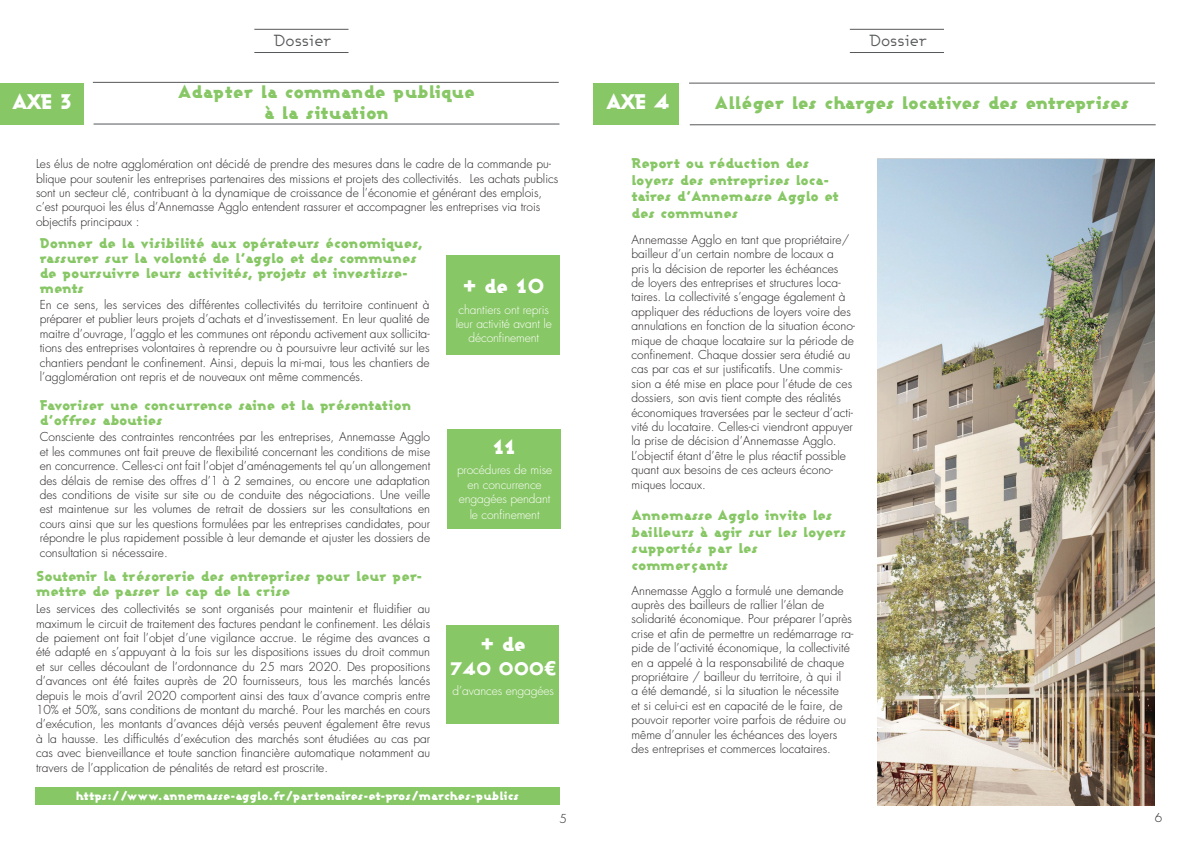
<style>
.page{position:relative;width:1191px;height:842px;background:#fff}
.page>*{position:absolute;margin:0;border:0;box-sizing:border-box;transform-origin:0 0}
.t1{font:900 21px "Ashby";letter-spacing:-.11em;color:#fff}
.t2{font:900 20px "Ashby";letter-spacing:-.02em;color:#fff}
.t3{font:900 18px/21px "Ashby";letter-spacing:-.015em;color:#87c765;text-align:center}
.t4{font:900 18px "Ashby";letter-spacing:-.01em;color:#fff}
.t5{font:16px "Ashby";color:#57585a}
.t6{font:900 14px/16.8px "Ashby";letter-spacing:-.02em;color:#87c765}
.t7{font:300 12px/14.4px "Futura Std";color:#231f20}
.t8{font:300 12px/14.4px "Futura Std";letter-spacing:-.01em;color:#fff;text-align:center}
.t9{font:900 12px "Ashby";letter-spacing:-.02em;color:#fff}
.s1{font-family:"Futura Std";font-weight:700}
</style>
<div class="page">
<div style="left:0;top:83px;width:83px;height:42px;background:#87c765"></div>
<hr style="left:254px;top:29px;width:94px;height:1px;background:#57585a">
<hr style="left:254px;top:52px;width:94px;height:1px;background:#57585a">
<div style="left:35px;top:788px;width:524px;height:17px;background:#87c765"></div>
<div style="left:446px;top:255px;width:113px;height:100px;background:#87c765"></div>
<div style="left:447px;top:429px;width:113px;height:100px;background:#87c765"></div>
<div style="left:446px;top:625px;width:112px;height:98px;background:#87c765"></div>
<hr style="left:93px;top:82px;width:466px;height:1px;background:#57585a">
<hr style="left:94px;top:124px;width:465px;height:1px;background:#57585a">
<img style="left:877px;top:159px;width:278px;height:647px">
<div style="left:594px;top:83px;width:85px;height:42px;background:#87c765"></div>
<hr style="left:850px;top:29px;width:94px;height:1px;background:#57585a">
<hr style="left:850px;top:52px;width:94px;height:1px;background:#57585a">
<hr style="left:689px;top:83px;width:466px;height:1px;background:#57585a">
<hr style="left:690px;top:125px;width:465px;height:1px;background:#57585a">
<h1 class="t1" style="left:12px;top:88px;width:62px">AXE 3</h1>
<h3 class="t5" style="left:273px;top:30px;width:60px">Dossier</h3>
<h3 class="t3" style="left:178px;top:81px;width:299px">Adapter la commande publique à la situation</h3>
<p class="t7" style="left:36px;top:157px;width:524px">Les élus de notre agglomération ont décidé de prendre des mesures dans le cadre de la commande pu&shy;blique pour soutenir les entreprises partenaires des missions et projets des collectivités. Les achats publics sont un secteur clé, contribuant à la dynamique de croissance de l’économie et générant des emplois, c’est pourquoi les élus d’Annemasse Agglo entendent rassurer et accompagner les entreprises via trois objectifs principaux :</p>
<p class="t6" style="left:40px;top:235px;width:385px;line-height:15px">Donner de la visibilité aux opérateurs économiques, rassurer sur la volonté de l’agglo et des communes de poursuivre leurs activités, projets et investisse&shy;ments</p>
<p class="t7" style="left:40px;top:298px;width:391px;text-align:justify">En ce sens, les services des différentes collectivités du territoire continuent à préparer et publier leurs projets d’achats et d’investissement. En leur qualité de maitre d’ouvrage, l’agglo et les communes ont répondu activement aux sollicita&shy;tions des entreprises volontaires à reprendre ou à poursuivre leur activité sur les chantiers pendant le confinement. Ainsi, depuis la mi-mai, tous les chantiers de l’agglomération ont repris et de nouveaux ont même commencés.</p>
<p class="t6" style="left:40px;top:398px;width:373px;line-height:15px">Favoriser une concurrence saine et la présentation d’offres abouties</p>
<p class="t7" style="left:40px;top:430px;width:392px;text-align:justify">Consciente des contraintes rencontrées par les entreprises, Annemasse Agglo et les communes ont fait preuve de flexibilité concernant les conditions de mise en concurrence. Celles-ci ont fait l’objet d’aménagements tel qu’un allongement des délais de remise des offres d’1 à 2 semaines, ou encore une adaptation des conditions de visite sur site ou de conduite des négociations. Une veille est maintenue sur les volumes de retrait de dossiers sur les consultations en cours ainsi que sur les questions formulées par les entreprises candidates, pour répondre le plus rapidement possible à leur demande et ajuster les dossiers de consultation si nécessaire.</p>
<p class="t6" style="left:36px;top:568px;width:388px;line-height:15px">Soutenir la trésorerie des entreprises pour leur per&shy;mettre de passer le cap de la crise</p>
<p class="t7" style="left:36px;top:602px;width:396px;text-align:justify">Les services des collectivités se sont organisés pour maintenir et fluidifier au maximum le circuit de traitement des factures pendant le confinement. Les délais de paiement ont fait l’objet d’une vigilance accrue. Le régime des avances a été adapté en s’appuyant à la fois sur les dispositions issues du droit commun et sur celles découlant de l’ordonnance du 25 mars 2020. Des propositions d’avances ont été faites auprès de 20 fournisseurs, tous les marchés lancés depuis le mois d’avril 2020 comportent ainsi des taux d’avance compris entre 10% et 50%, sans conditions de montant du marché. Pour les marchés en cours d’exécution, les montants d’avances déjà versés peuvent également être revus à la hausse. Les difficultés d’exécution des marchés sont étudiées au cas par cas avec bienveillance et toute sanction financière automatique notamment au travers de l’application de pénalités de retard est proscrite.</p>
<h2 class="t2" style="left:463px;top:273px;width:84px">+ de 10</h2>
<p class="t8" style="left:456px;top:302px;width:98px">chantiers ont repris leur activité avant le déconfinement</p>
<h2 class="t2" style="left:493px;top:434px;width:25px">11</h2>
<p class="t8" style="left:457px;top:463px;width:97px">procédures de mise en concurrence engagées pendant</p>
<p class="t8" style="left:470px;top:507px;width:71px">le confinement</p>
<h2 class="t2" style="left:480px;top:630px;width:47px">+ de</h2>
<h3 class="t4" style="left:450px;top:656px;width:108px">740 000<span class="s1">€</span></h3>
<p class="t8" style="left:452px;top:684px;width:103px">d’avances engagées</p>
<p class="t9" style="left:76px;top:788px;width:445px">https://www.annemasse-agglo.fr/partenaires-et-pros/marches-publics</p>
<p class="t7" style="left:559px;top:812px;width:9px">5</p>
<h1 class="t1" style="left:606px;top:88px;width:65px">AXE 4</h1>
<h3 class="t5" style="left:869px;top:30px;width:60px">Dossier</h3>
<h3 class="t3" style="left:714px;top:92px;width:416px">Alléger les charges locatives des entreprises</h3>
<p class="t6" style="left:631px;top:154px;width:209px">Report ou réduction des loyers des entreprises loca&shy;taires d’Annemasse Agglo et des communes</p>
<p class="t7" style="left:631px;top:233px;width:225px">Annemasse Agglo en tant que propriétaire/ bailleur d’un certain nombre de locaux a<br>pris la décision de reporter les échéances<br>de loyers des entreprises et structures loca&shy;taires. La collectivité s’engage également à appliquer des réductions de loyers voire des annulations en fonction de la situation écono&shy;mique de chaque locataire sur la période de confinement. Chaque dossier sera étudié au cas par cas et sur justificatifs. Une commis&shy;sion a été mise en place pour l’étude de ces dossiers, son avis tient compte des réalités économiques traversées par le secteur d’acti&shy;vité du locataire. Celles-ci viendront appuyer la prise de décision d’Annemasse Agglo.<br>L’objectif étant d’être le plus réactif possible quant aux besoins de ces acteurs écono&shy;miques locaux.</p>
<p class="t6" style="left:631px;top:506px;width:216px">Annemasse Agglo invite les bailleurs à agir sur les loyers supportés par les commerçants</p>
<p class="t7" style="left:631px;top:583px;width:223px">Annemasse Agglo a formulé une demande auprès des bailleurs de rallier l’élan de solidarité économique. Pour préparer l’après crise et afin de permettre un redémarrage ra&shy;pide de l’activité économique, la collectivité en a appelé à la responsabilité de chaque propriétaire / bailleur du territoire, à qui il<br>a été demandé, si la situation le nécessite<br>et si celui-ci est en capacité de le faire, de pouvoir reporter voire parfois de réduire ou même d’annuler les échéances des loyers des entreprises et commerces locataires.</p>
<p class="t7" style="left:1155px;top:811px;width:9px">6</p>
</div>
